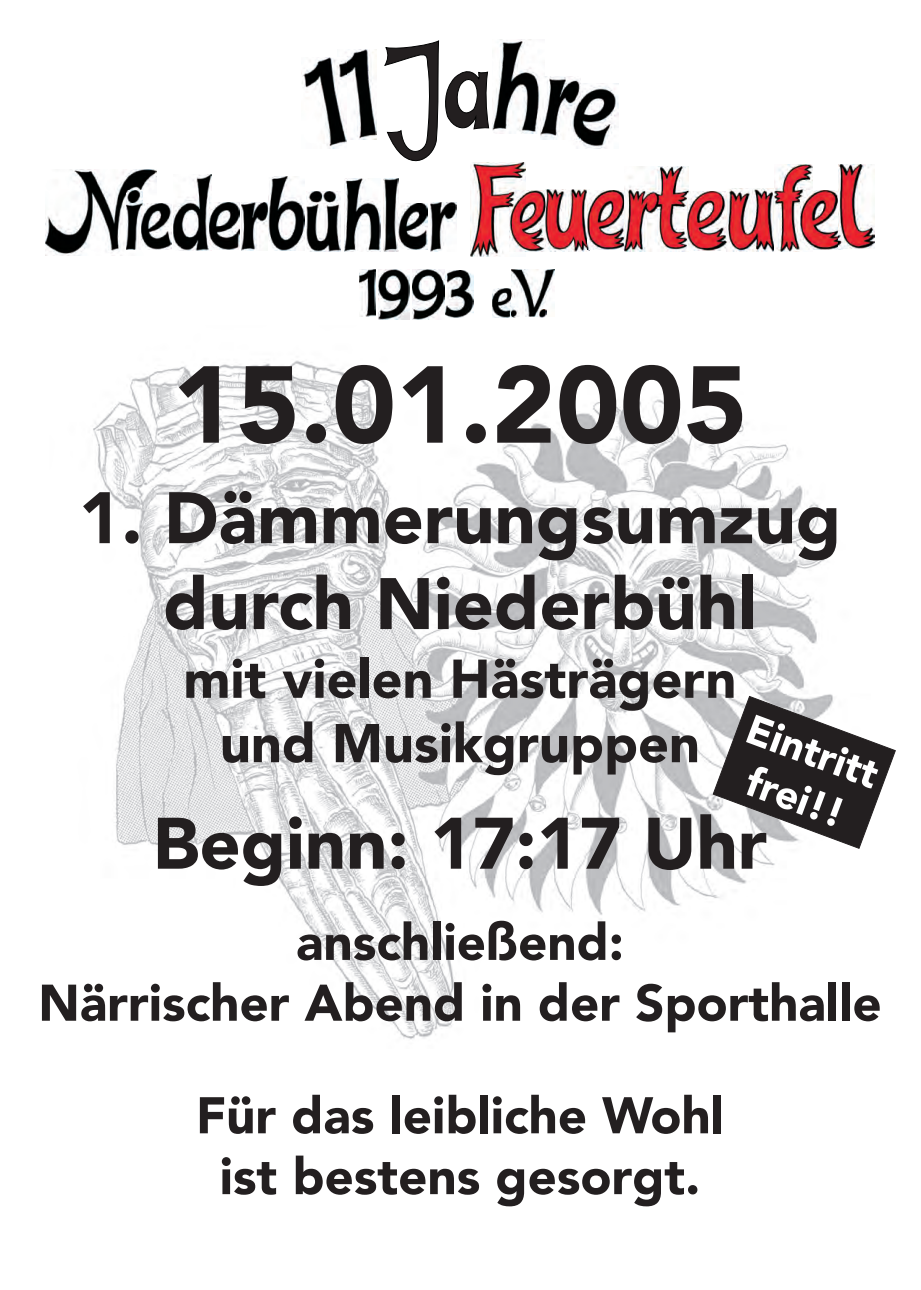
<style>
.page{position:relative;width:921px;height:1290px;background:#fff}
.page>*{position:absolute;margin:0;border:0;box-sizing:border-box;transform-origin:0 0}
.t1{font:900 108px "Avenir LT95";color:#231f20}
.t2{font:900 72px/85.9px "Avenir LT95";color:#231f20;text-align:center}
.t3{font:900 54px/64.3px "Avenir LT95";color:#231f20;text-align:center}
.t4{font:900 51px/60.9px "Avenir LT95";color:#231f20;text-align:center}
.t5{font:900 41.1px/48.8px "Avenir LT95";color:#fff;text-align:right}
</style>
<div class="page">
<img style="left:93px;top:360px;width:740px;height:679px">
<img style="left:359px;top:270px;width:17px;height:47px">
<img style="left:378px;top:269px;width:31px;height:50px">
<img style="left:412px;top:269px;width:33px;height:50px">
<img style="left:445px;top:270px;width:29px;height:47px">
<img style="left:493px;top:288px;width:20px;height:30px">
<img style="left:512px;top:270px;width:42px;height:47px">
<svg style="left:540px;top:309px;width:6px;height:8px"></svg>
<img style="left:471px;top:162px;width:55px;height:94px">
<img style="left:509px;top:191px;width:36px;height:61px">
<img style="left:545px;top:190px;width:44px;height:61px">
<img style="left:588px;top:190px;width:36px;height:59px">
<img style="left:624px;top:166px;width:65px;height:86px">
<img style="left:687px;top:191px;width:39px;height:60px">
<img style="left:726px;top:189px;width:48px;height:63px">
<img style="left:774px;top:165px;width:39px;height:86px">
<img style="left:801px;top:190px;width:41px;height:60px">
<img style="left:839px;top:165px;width:35px;height:84px">
<img style="left:45px;top:169px;width:112px;height:87px">
<img style="left:127px;top:191px;width:16px;height:59px">
<img style="left:141px;top:204px;width:30px;height:46px">
<img style="left:173px;top:175px;width:39px;height:75px">
<img style="left:210px;top:203px;width:30px;height:47px">
<img style="left:242px;top:202px;width:26px;height:49px">
<img style="left:268px;top:177px;width:36px;height:73px">
<img style="left:306px;top:192px;width:34px;height:59px">
<img style="left:345px;top:179px;width:35px;height:73px">
<img style="left:384px;top:179px;width:14px;height:73px">
<img style="left:399px;top:204px;width:28px;height:46px">
<img style="left:430px;top:202px;width:27px;height:50px">
<img style="left:345px;top:49px;width:32px;height:91px">
<img style="left:301px;top:57px;width:46px;height:92px">
<img style="left:492px;top:40px;width:53px;height:94px">
<img style="left:576px;top:83px;width:43px;height:65px">
<img style="left:540px;top:77px;width:41px;height:62px">
<svg style="left:384px;top:40px;width:105px;height:138px"></svg>
<svg style="left:713px;top:696px;width:183px;height:153px"></svg>
<h1 class="t1" style="left:172px;top:361px;width:577px">15.01.2005</h1>
<h2 class="t2" style="left:79px;top:481px;width:764px">1. Dämmerungsumzug durch Niederbühl</h2>
<p class="t3" style="left:183px;top:651px;width:554px">mit vielen Hästrägern und Musikgruppen</p>
<h2 class="t2" style="left:153px;top:807px;width:616px">Beginn: 17:17 Uhr</h2>
<p class="t5" style="left:779px;top:717px;width:113px;rotate:20deg">ittt</p>
<p class="t5" style="left:771px;top:714px;width:85px;rotate:20deg">r<br>fr !</p>
<p class="t4" style="left:38px;top:916px;width:845px">anschließend:<br>Närrischer Abend in der Sporthalle</p>
<p class="t4" style="left:196px;top:1089px;width:530px">Für das leibliche Wohl ist bestens gesorgt.</p>
</div>
